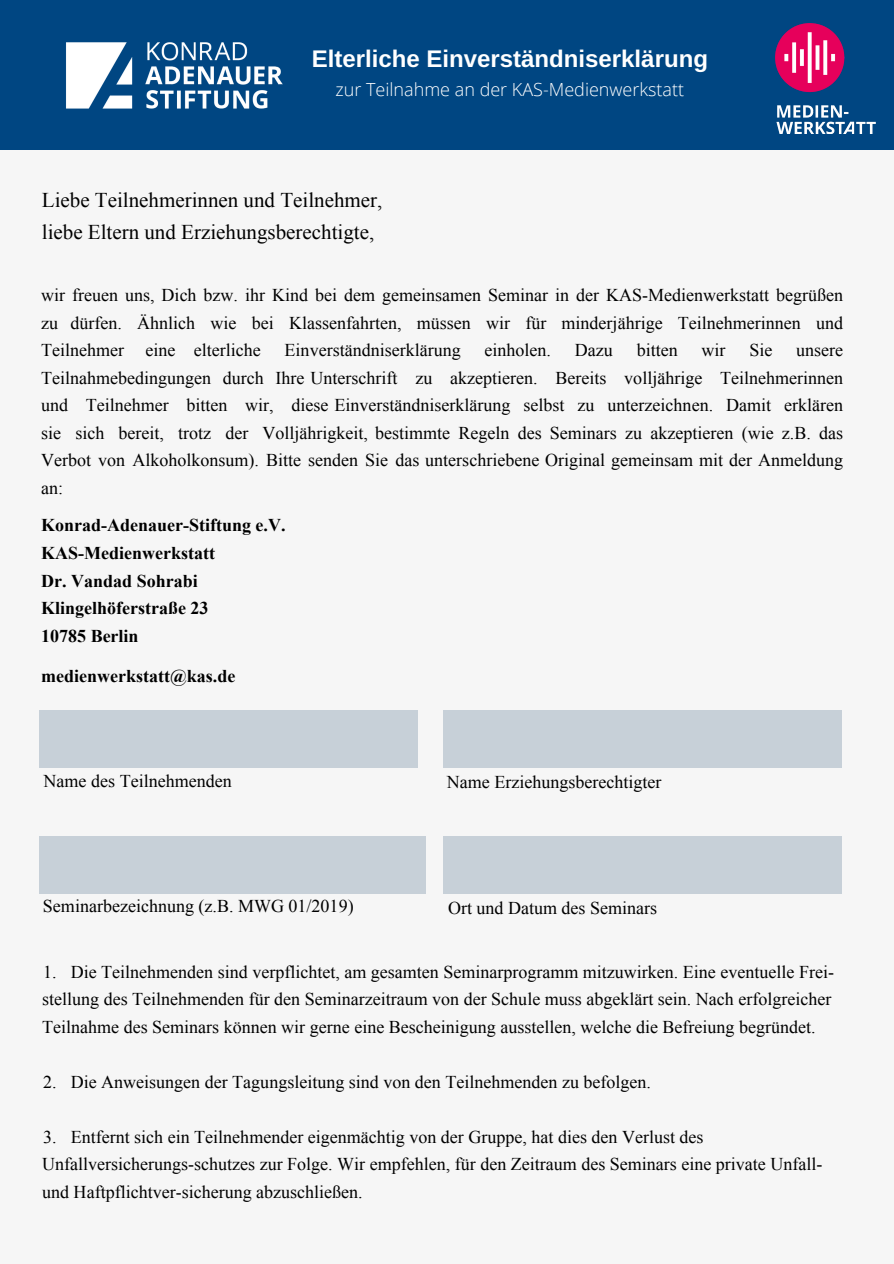
<style>
.page{position:relative;width:894px;height:1264px;background:#fff}
.page>*{position:absolute;margin:0;border:0;box-sizing:border-box;transform-origin:0 0}
.t1{font:700 24px "Arimo";color:#fff}
.t2{font:21px/31.5px "Times New Roman";color:#000}
.t3{font:18px/27.5px "Times New Roman";color:#000;text-align:justify}
.t4{font:700 18px/27.9px "Times New Roman";color:#000}
.t5{font:300 18px "Open Sans";color:#fff}
</style>
<div class="page">
<div style="left:0;top:0;width:893px;height:1263px;background:#f6f6f6"></div>
<div style="left:0;top:0;width:893px;height:150px;background:#004682"></div>
<img style="left:775px;top:23px;width:100px;height:111px">
<img style="left:66px;top:42px;width:217px;height:67px">
<div style="left:39px;top:710px;width:379px;height:57px;background:#c7d0d8"></div>
<div style="left:443px;top:710px;width:398px;height:57px;background:#c7d0d8"></div>
<div style="left:39px;top:836px;width:387px;height:57px;background:#c7d0d8"></div>
<div style="left:443px;top:836px;width:398px;height:57px;background:#c7d0d8"></div>
<h1 class="t1" style="left:311px;top:46px;width:397px">Elterliche Einverständniserklärung</h1>
<p class="t5" style="left:335px;top:77px;width:350px">zur Teilnahme an der KAS-Medienwerkstatt</p>
<p class="t2" style="left:42px;top:184px;width:342px">Liebe Teilnehmerinnen und Teilnehmer, liebe Eltern und Erziehungsberechtigte,</p>
<p class="t3" style="left:41px;top:281px;width:803px">wir freuen uns, Dich bzw. ihr Kind bei dem gemeinsamen Seminar in der KAS-Medienwerkstatt begrüßen zu dürfen. Ähnlich wie bei Klassenfahrten, müssen wir für minderjährige Teilnehmerinnen und Teilnehmer eine elterliche</p>
<p class="t3" style="left:284px;top:336px;width:177px">Einverständniserklärung</p>
<p class="t3" style="left:484px;top:336px;width:68px">einholen.</p>
<p class="t3" style="left:574px;top:336px;width:39px">Dazu</p>
<p class="t3" style="left:636px;top:336px;width:43px">bitten</p>
<p class="t3" style="left:701px;top:336px;width:25px">wir</p>
<p class="t3" style="left:749px;top:336px;width:25px">Sie</p>
<p class="t3" style="left:41px;top:336px;width:803px;text-indent:754px">unsere Teilnahmebedingungen durch Ihre Unterschrift zu akzeptieren. Bereits volljährige Teilnehmerinnen und Teilnehmer bitten wir, diese Einverständniserklärung selbst zu unterzeichnen. Damit erklären sie sich bereit, trotz der Volljährigkeit, bestimmte Regeln des Seminars zu akzeptieren (wie z.B. das Verbot von Alkoholkonsum). Bitte senden Sie das unterschriebene Original gemeinsam mit der Anmeldung an:</p>
<p class="t4" style="left:41px;top:510px;width:246px">Konrad-Adenauer-Stiftung e.V.<br>KAS-Medienwerkstatt<br>Dr. Vandad Sohrabi<br>Klingelhöferstraße 23<br>10785 Berlin</p>
<p class="t4" style="left:41px;top:661px;width:196px">medienwerkstatt@kas.de</p>
<p class="t3" style="left:44px;top:766px;width:189px">Name des Teilnehmenden</p>
<p class="t3" style="left:447px;top:767px;width:216px">Name Erziehungsberechtigter</p>
<p class="t3" style="left:43px;top:892px;width:312px">Seminarbezeichnung (z.B. MWG 01/2019)</p>
<p class="t3" style="left:448px;top:894px;width:210px">Ort und Datum des Seminars</p>
<p class="t3" style="left:42px;top:957px;width:793px;text-align:left">1. Die Teilnehmenden sind verpflichtet, am gesamten Seminarprogramm mitzuwirken. Eine eventuelle Frei&shy;stellung des Teilnehmenden für den Seminarzeitraum von der Schule muss abgeklärt sein. Nach erfolgreicher<br>Teilnahme des Seminars können wir gerne eine Bescheinigung ausstellen, welche die Befreiung begründet.</p>
<p class="t3" style="left:43px;top:1067px;width:609px">2. Die Anweisungen der Tagungsleitung sind von den Teilnehmenden zu befolgen.</p>
<p class="t3" style="left:42px;top:1122px;width:781px;text-align:left">3. Entfernt sich ein Teilnehmender eigenmächtig von der Gruppe, hat dies den Verlust des<br>Unfallversicherungs-schutzes zur Folge. Wir empfehlen, für den Zeitraum des Seminars eine private Unfall&shy;und Haftpflichtver-sicherung abzuschließen.</p>
</div>
